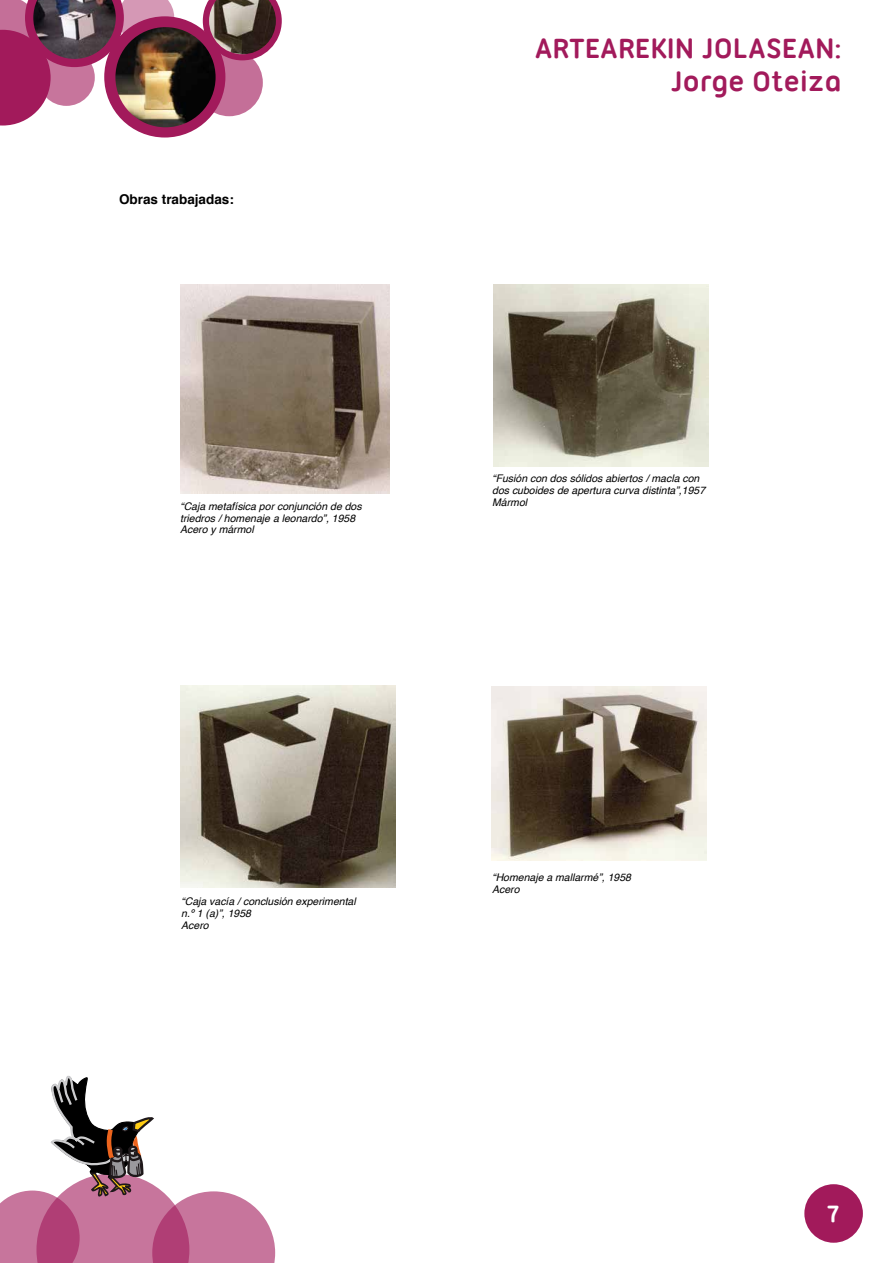
<style>
.page{position:relative;width:893px;height:1263px;background:#fff}
.page>*{position:absolute;margin:0;border:0;box-sizing:border-box;transform-origin:0 0}
.t1{font:700 30px/33px "Ubuntu Titling";color:#a21a5b;text-align:right}
.t2{font:700 25.5px "Ubuntu Titling";color:#fff}
.t3{font:700 13.5px "Helvetica";color:#000}
.t4{font:italic 10.5px/11.7px "Helvetica";color:#000}
</style>
<div class="page">
<div style="left:804px;top:1184px;width:59px;height:59px;background:#a21a5b;border-radius:50%"></div>
<svg style="left:0;top:1076px;width:275px;height:187px"></svg>
<div style="left:104px;top:16px;width:121px;height:122px;background:#a21a5b;border-radius:50%"></div>
<svg style="left:203px;top:0;width:79px;height:59px"></svg>
<svg style="left:196px;top:49px;width:67px;height:67px;fill:#c46f98"></svg>
<img style="left:115px;top:27px;width:101px;height:100px;border-radius:50px">
<img style="left:0;top:0;width:174px;height:126px">
<img style="left:209px;top:0;width:67px;height:54px">
<img style="left:493px;top:284px;width:216px;height:183px">
<img style="left:180px;top:284px;width:210px;height:210px">
<img style="left:180px;top:685px;width:216px;height:202px">
<img style="left:491px;top:687px;width:216px;height:173px">
<p class="t3" style="left:119px;top:188px;width:116px">Obras trabajadas:</p>
<p class="t4" style="left:180px;top:501px;width:183px">“Caja metafísica por conjunción de dos triedros / homenaje a leonardo”, 1958<br>Acero y mármol</p>
<h1 class="t1" style="left:535px;top:31px;width:309px">ARTEAREKIN JOLASEAN:<br>Jorge Oteiza</h1>
<p class="t4" style="left:492px;top:473px;width:215px">“Fusión con dos sólidos abiertos / macla con dos cuboides de apertura curva distinta”,1957<br>Mármol</p>
<p class="t4" style="left:181px;top:896px;width:176px">“Caja vacía / conclusión experimental n.º 1 (a)”, 1958<br>Acero</p>
<p class="t4" style="left:492px;top:872px;width:140px">“Homenaje a mallarmé”, 1958<br>Acero</p>
<h2 class="t2" style="left:827px;top:1198px;width:14px">7</h2>
</div>
